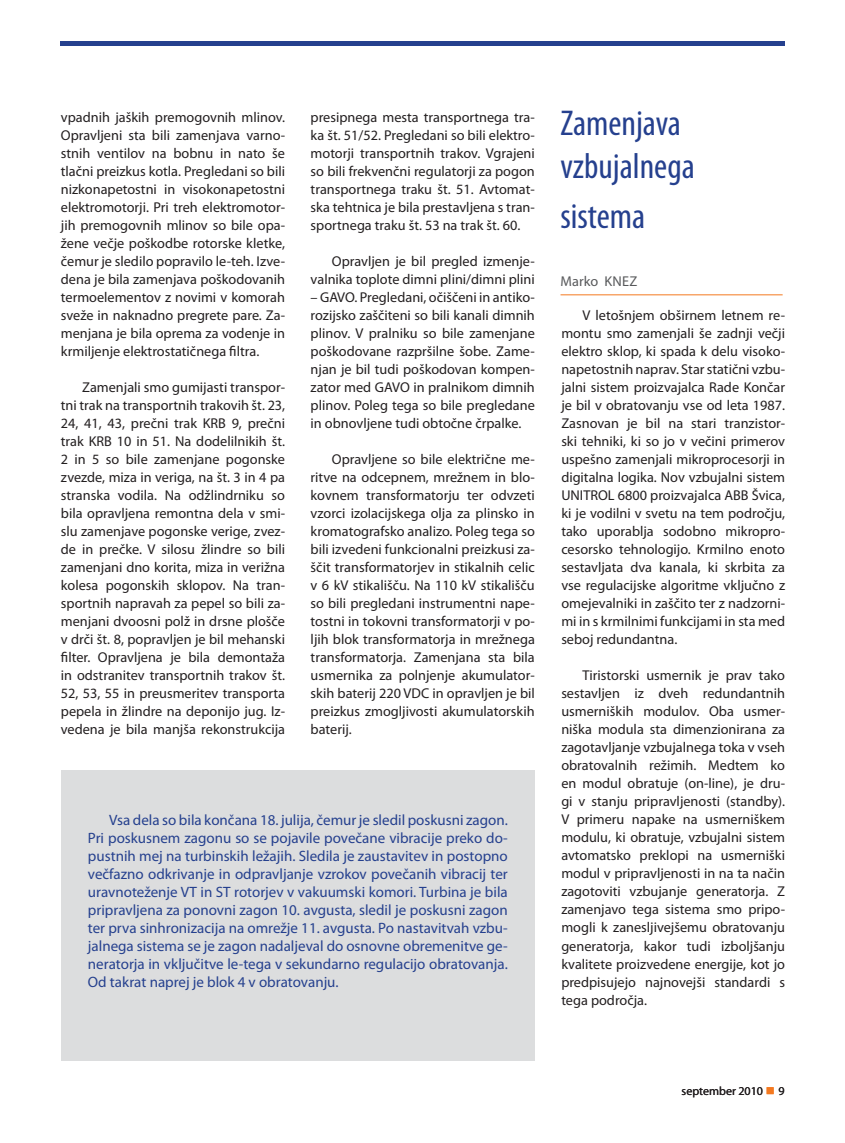
<style>
.page{position:relative;width:845px;height:1143px;background:#fff}
.page>*{position:absolute;margin:0;border:0;box-sizing:border-box;transform-origin:0 0}
.t1{font:condensed 36px/43.2px "Myriad Pro";color:#25408e}
.t2{font:15px/18px "Myriad Pro";color:#25408e;text-align:justify}
.t3{font:14.25px/18px "Myriad Pro";color:#231f20;text-align:justify}
.t4{font:14.25px "Myriad Pro";letter-spacing:.015em;color:#58595b}
.t5{font:12px "Myriad Pro";color:#231f20}
</style>
<div class="page">
<hr style="left:60px;top:42px;width:724px;height:4px;background:#25408e">
<div style="left:61px;top:770px;width:473px;height:290px;background:#dcddde"></div>
<hr style="left:560px;top:294px;width:222px;height:1px;background:#f47920">
<p class="t3" style="left:61px;top:109px;width:225px">vpadnih jaških premogovnih mlinov.<br>Opravljeni sta bili zamenjava varno&shy;stnih ventilov na bobnu in nato še tlačni preizkus kotla. Pregledani so bili nizkonapetostni in visokonapetostni elektromotorji. Pri treh elektromotor&shy;jih premogovnih mlinov so bile opa&shy;žene večje poškodbe rotorske kletke, čemur je sledilo popravilo le-teh. Izve&shy;dena je bila zamenjava poškodovanih termoelementov z novimi v komorah sveže in naknadno pregrete pare. Za&shy;menjana je bila oprema za vodenje in krmiljenje elektrostatičnega filtra.</p>
<p class="t3" style="left:61px;top:379px;width:226px;text-indent:21px">Zamenjali smo gumijasti transpor&shy;tni trak na transportnih trakovih št. 23, 24, 41, 43, prečni trak KRB 9, prečni trak KRB 10 in 51. Na dodelilnikih št.<br>2 in 5 so bile zamenjane pogonske zvezde, miza in veriga, na št. 3 in 4 pa stranska vodila. Na odžlindrniku so bila opravljena remontna dela v smi&shy;slu zamenjave pogonske verige, zvez&shy;de in prečke. V silosu žlindre so bili zamenjani dno korita, miza in verižna kolesa pogonskih sklopov. Na tran&shy;sportnih napravah za pepel so bili za&shy;menjani dvoosni polž in drsne plošče v drči št. 8, popravljen je bil mehanski filter. Opravljena je bila demontaža in odstranitev transportnih trakov št.<br>52, 53, 55 in preusmeritev transporta pepela in žlindre na deponijo jug. Iz&shy;vedena je bila manjša rekonstrukcija</p>
<p class="t3" style="left:310px;top:109px;width:226px">presipnega mesta transportnega tra&shy;ka št. 51/52. Pregledani so bili elektro&shy;motorji transportnih trakov. Vgrajeni so bili frekvenčni regulatorji za pogon transportnega traku št. 51. Avtomat&shy;ska tehtnica je bila prestavljena s tran&shy;sportnega traku št. 53 na trak št. 60.</p>
<p class="t3" style="left:310px;top:253px;width:225px;text-align:right">Opravljen je bil pregled izmenje&shy;valnika toplote dimni plini/dimni plini</p>
<p class="t3" style="left:310px;top:289px;width:225px">– GAVO. Pregledani, očiščeni in antiko&shy;rozijsko zaščiteni so bili kanali dimnih plinov. V pralniku so bile zamenjane poškodovane razpršilne šobe. Zame&shy;njan je bil tudi poškodovan kompen&shy;zator med GAVO in pralnikom dimnih plinov. Poleg tega so bile pregledane in obnovljene tudi obtočne črpalke.</p>
<p class="t3" style="left:310px;top:451px;width:225px;text-indent:21px">Opravljene so bile električne me&shy;ritve na odcepnem, mrežnem in blo&shy;kovnem transformatorju ter odvzeti vzorci izolacijskega olja za plinsko in kromatografsko analizo. Poleg tega so bili izvedeni funkcionalni preizkusi za&shy;ščit transformatorjev in stikalnih celic v 6 kV stikališču. Na 110 kV stikališču so bili pregledani instrumentni nape&shy;tostni in tokovni transformatorji v po&shy;ljih blok transformatorja in mrežnega transformatorja. Zamenjana sta bila usmernika za polnjenje akumulator&shy;skih baterij 220 VDC in opravljen je bil preizkus zmogljivosti akumulatorskih baterij.</p>
<p class="t2" style="left:88px;top:811px;width:421px;text-indent:21px">Vsa dela so bila končana 18. julija, čemur je sledil poskusni zagon.<br>Pri poskusnem zagonu so se pojavile povečane vibracije preko do&shy;pustnih mej na turbinskih ležajih. Sledila je zaustavitev in postopno večfazno odkrivanje in odpravljanje vzrokov povečanih vibracij ter uravnoteženje VT in ST rotorjev v vakuumski komori. Turbina je bila pripravljena za ponovni zagon 10. avgusta, sledil je poskusni zagon ter prva sinhronizacija na omrežje 11. avgusta. Po nastavitvah vzbu&shy;jalnega sistema se je zagon nadaljeval do osnovne obremenitve ge&shy;neratorja in vključitve le-tega v sekundarno regulacijo obratovanja.<br>Od takrat naprej je blok 4 v obratovanju.</p>
<h1 class="t1" style="left:560px;top:103px;width:136px">Zamenjava vzbujalnega</h1>
<h1 class="t1" style="left:560px;top:197px;width:86px">sistema</h1>
<p class="t4" style="left:560px;top:275px;width:78px">Marko KNEZ</p>
<p class="t3" style="left:561px;top:307px;width:225px;text-indent:21px">V letošnjem obširnem letnem re&shy;montu smo zamenjali še zadnji večji elektro sklop, ki spada k delu visoko&shy;napetostnih naprav. Star statični vzbu&shy;jalni sistem proizvajalca Rade Končar je bil v obratovanju vse od leta 1987.<br>Zasnovan je bil na stari tranzistor&shy;ski tehniki, ki so jo v večini primerov uspešno zamenjali mikroprocesorji in digitalna logika. Nov vzbujalni sistem UNITROL 6800 proizvajalca ABB Švica, ki je vodilni v svetu na tem področju, tako uporablja sodobno mikropro&shy;cesorsko tehnologijo. Krmilno enoto sestavljata dva kanala, ki skrbita za vse regulacijske algoritme vključno z omejevalniki in zaščito ter z nadzorni&shy;mi in s krmilnimi funkcijami in sta med seboj redundantna.</p>
<p class="t3" style="left:561px;top:667px;width:225px;text-indent:21px">Tiristorski usmernik je prav tako sestavljen iz dveh redundantnih usmerniških modulov. Oba usmer&shy;niška modula sta dimenzionirana za zagotavljanje vzbujalnega toka v vseh obratovalnih režimih. Medtem ko en modul obratuje (on-line), je dru&shy;gi v stanju pripravljenosti (standby).<br>V primeru napake na usmerniškem modulu, ki obratuje, vzbujalni sistem avtomatsko preklopi na usmerniški modul v pripravljenosti in na ta način zagotoviti vzbujanje generatorja. Z zamenjavo tega sistema smo pripo&shy;mogli k zanesljivejšemu obratovanju generatorja, kakor tudi izboljšanju kvalitete proizvedene energije, kot jo predpisujejo najnovejši standardi s tega področja.</p>
<p class="t5" style="left:681px;top:1085px;width:83px">september 2010</p>
<p class="t5" style="left:778px;top:1085px;width:8px">9</p>
</div>
